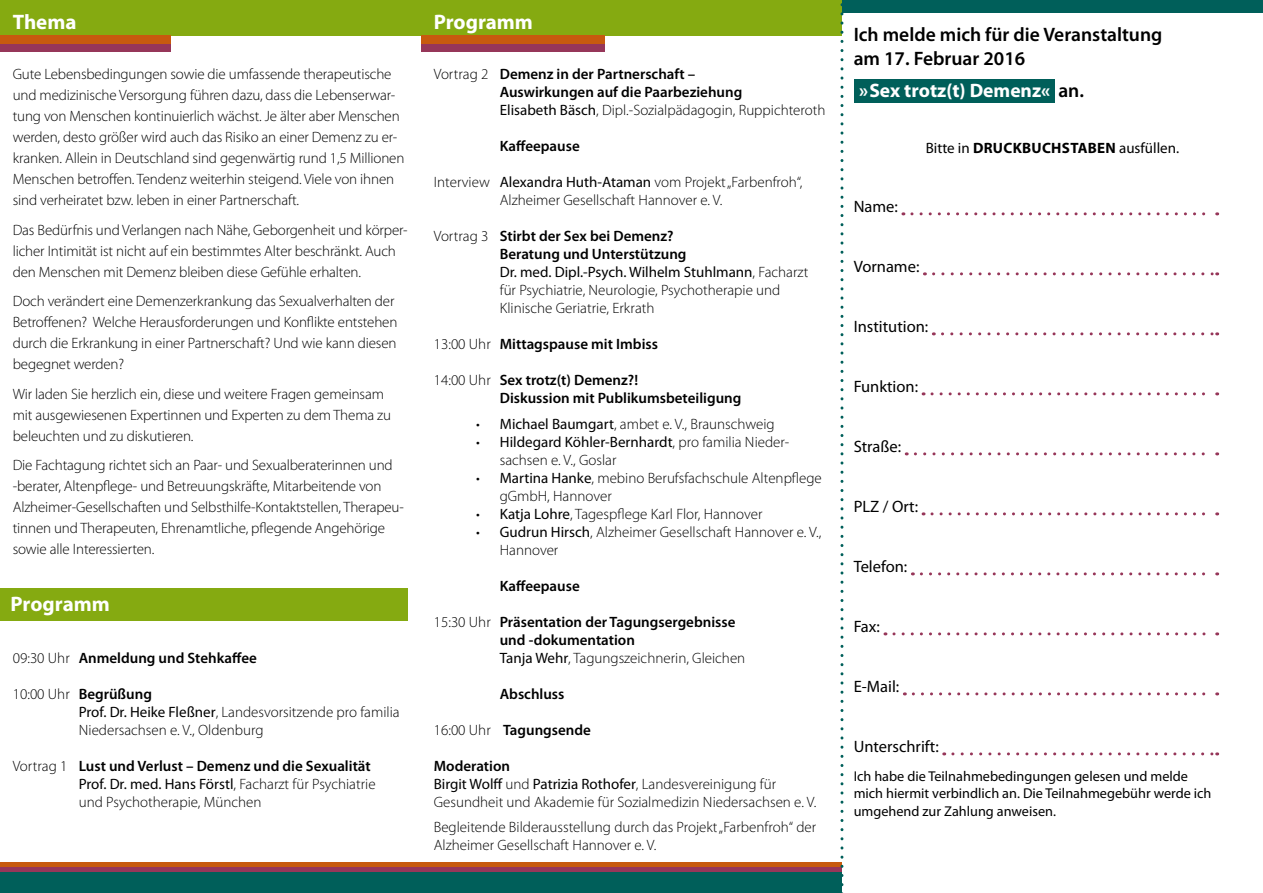
<style>
.page{position:relative;width:1263px;height:893px;background:#fff}
.page>*{position:absolute;margin:0;border:0;box-sizing:border-box;transform-origin:0 0}
.t1{font:700 21px "Myriad Pro";color:#fff}
.t2{font:600 19.5px/23.4px "Myriad Pro";color:#000}
.t3{font:700 19.5px "Myriad Pro";color:#fff}
.t4{font:16.5px "Myriad Pro";color:#000}
.t5{font:300 15px/21px "Myriad Pro";letter-spacing:-.01em;color:#000}
.t6{font:600 15px/18px "Myriad Pro";color:#000}
.t7{font:15px "Myriad Pro";color:#000}
.t8{font:14.25px/17.1px "Myriad Pro";color:#000}
.s1{font-weight:300}
.s2{font-weight:400}
.s3{font-weight:600}
.s4{font-weight:600;color:#000}
.s5{font-weight:700}
</style>
<div class="page">
<div style="left:0;top:0;width:842px;height:35px;background:#85aa11"></div>
<div style="left:0;top:866px;width:842px;height:27px;background:#005f5a"></div>
<div style="left:0;top:44px;width:170px;height:8px;background:#963659"></div>
<div style="left:0;top:35px;width:170px;height:9px;background:#c75a0e"></div>
<div style="left:421px;top:44px;width:183px;height:8px;background:#963659"></div>
<div style="left:421px;top:35px;width:183px;height:9px;background:#c75a0e"></div>
<div style="left:0;top:866px;width:842px;height:5px;background:#963659"></div>
<hr style="left:0;top:862px;width:842px;height:4px;background:#c75a0e">
<svg style="left:840px;top:3px;width:3px;height:890px"></svg>
<div style="left:854px;top:79px;width:200px;height:23px;background:#005f5a"></div>
<svg style="left:912px;top:212px;width:306px;height:3px"></svg>
<svg style="left:933px;top:272px;width:285px;height:3px"></svg>
<svg style="left:942px;top:332px;width:276px;height:3px"></svg>
<svg style="left:932px;top:392px;width:286px;height:3px"></svg>
<svg style="left:915px;top:452px;width:303px;height:3px"></svg>
<svg style="left:932px;top:512px;width:286px;height:3px"></svg>
<svg style="left:921px;top:572px;width:297px;height:3px"></svg>
<svg style="left:894px;top:632px;width:324px;height:3px"></svg>
<svg style="left:913px;top:692px;width:305px;height:3px"></svg>
<svg style="left:953px;top:752px;width:265px;height:3px"></svg>
<div style="left:842px;top:0;width:421px;height:13px;background:#005f5a"></div>
<div style="left:0;top:588px;width:408px;height:33px;background:#85aa11"></div>
<h1 class="t1" style="left:13px;top:8px;width:65px">Thema</h1>
<h1 class="t1" style="left:434px;top:8px;width:101px">Programm</h1>
<p class="t6" style="left:500px;top:65px;width:327px;text-indent:-66px"><span class="s1">Vortrag 2</span> Demenz in der Partnerschaft –<br>Auswirkungen auf die Paarbeziehung<br><span class="s2">Elisabeth Bäsch</span><span class="s1">, Dipl.-Sozialpädagogin, Ruppichteroth</span></p>
<p class="t6" style="left:500px;top:137px;width:81px">Kaffeepause</p>
<p class="t5" style="left:500px;top:173px;width:304px;line-height:18px;text-indent:-66px">Interview <span class="s2">Alexandra Huth-Ataman</span> vom Projekt „Farbenfroh“,<br>Alzheimer Gesellschaft Hannover e. V.</p>
<p class="t5" style="left:500px;top:227px;width:310px;line-height:18px;text-indent:-66px">Vortrag 3 <span class="s3">Stirbt der Sex bei Demenz?<br>Beratung und Unterstützung<br></span><span class="s2">Dr. med. Dipl.-Psych. Wilhelm Stuhlmann</span>, Facharzt für Psychiatrie, Neurologie, Psychotherapie und Klinische Geriatrie, Erkrath</p>
<p class="t6" style="left:434px;top:335px;width:226px"><span class="s1">13:00 Uhr</span> Mittagspause mit Imbiss</p>
<p class="t6" style="left:500px;top:371px;width:243px;text-indent:-66px"><span class="s1">14:00 Uhr</span> Sex trotz(t) Demenz?!<br>Diskussion mit Publikumsbeteiligung</p>
<p class="t5" style="left:476px;top:413px;width:300px">• <span class="s2">Michael Baumgart</span>, ambet e. V., Braunschweig</p>
<p class="t5" style="left:500px;top:433px;width:291px;line-height:18px;text-indent:-23px">• <span class="s2">Hildegard Köhler-Bernhardt</span>, pro familia Nieder&shy;sachsen e. V., Goslar</p>
<p class="t5" style="left:500px;top:469px;width:324px;line-height:18px;text-indent:-23px">• <span class="s2">Martina Hanke</span>, mebino Berufsfachschule Altenpflege gGmbH, Hannover</p>
<p class="t5" style="left:476px;top:503px;width:288px">• <span class="s2">Katja Lohre</span>, Tagespflege Karl Flor, Hannover</p>
<p class="t5" style="left:500px;top:523px;width:323px;line-height:18px;text-indent:-23px">• <span class="s2">Gudrun Hirsch</span>, Alzheimer Gesellschaft Hannover e. V.,<br>Hannover</p>
<p class="t6" style="left:500px;top:576px;width:81px">Kaffeepause</p>
<p class="t6" style="left:500px;top:612px;width:247px;text-indent:-66px"><span class="s1">15:30 Uhr</span> Präsentation der Tagungsergebnisse und -dokumentation<br><span class="s2">Tanja Wehr</span><span class="s1">, Tagungszeichnerin, Gleichen</span></p>
<p class="t6" style="left:500px;top:684px;width:66px">Abschluss</p>
<p class="t6" style="left:434px;top:720px;width:159px"><span class="s1">16:00 Uhr</span> Tagungsende</p>
<p class="t5" style="left:434px;top:757px;width:384px;line-height:18px"><span class="s3">Moderation<br></span><span class="s2">Birgit Wolff</span> und <span class="s2">Patrizia Rothofer</span>, Landesvereinigung für<br>Gesundheit und Akademie für Sozialmedizin Niedersachsen e. V.</p>
<p class="t5" style="left:434px;top:818px;width:384px;line-height:18px">Begleitende Bilderausstellung durch das Projekt „Farbenfroh“ der<br>Alzheimer Gesellschaft Hannover e. V.</p>
<p class="t5" style="left:13px;top:64px;width:393px">Gute Lebensbedingungen sowie die umfassende therapeutische und medizinische Versorgung führen dazu, dass die Lebenserwar&shy;tung von Menschen kontinuierlich wächst. Je älter aber Menschen werden, desto größer wird auch das Risiko an einer Demenz zu er&shy;kranken. Allein in Deutschland sind gegenwärtig rund 1,5 Millionen Menschen betroffen. Tendenz weiterhin steigend. Viele von ihnen sind verheiratet bzw. leben in einer Partnerschaft.</p>
<p class="t5" style="left:13px;top:219px;width:396px">Das Bedürfnis und Verlangen nach Nähe, Geborgenheit und körper&shy;licher Intimität ist nicht auf ein bestimmtes Alter beschränkt. Auch den Menschen mit Demenz bleiben diese Gefühle erhalten.</p>
<p class="t5" style="left:13px;top:291px;width:386px">Doch verändert eine Demenzerkrankung das Sexualverhalten der Betroffenen? Welche Herausforderungen und Konflikte entstehen durch die Erkrankung in einer Partnerschaft? Und wie kann diesen begegnet werden?</p>
<p class="t5" style="left:13px;top:383px;width:380px">Wir laden Sie herzlich ein, diese und weitere Fragen gemeinsam mit ausgewiesenen Expertinnen und Experten zu dem Thema zu beleuchten und zu diskutieren.</p>
<p class="t5" style="left:13px;top:455px;width:393px">Die Fachtagung richtet sich an Paar- und Sexualberaterinnen und -berater, Altenpflege- und Betreuungskräfte, Mitarbeitende von Alzheimer-Gesellschaften und Selbsthilfe-Kontaktstellen, Therapeu&shy;tinnen und Therapeuten, Ehrenamtliche, pflegende Angehörige sowie alle Interessierten.</p>
<h1 class="t1" style="left:11px;top:590px;width:101px">Programm</h1>
<p class="t6" style="left:13px;top:648px;width:246px"><span class="s1">09:30 Uhr</span> Anmeldung und Stehkaffee</p>
<p class="t5" style="left:79px;top:685px;width:322px;line-height:18px;text-indent:-66px">10:00 Uhr <span class="s3">Begrüßung<br></span><span class="s2">Prof. Dr. Heike Fleßner</span>, Landesvorsitzende pro familia<br>Niedersachsen e. V., Oldenburg</p>
<p class="t5" style="left:79px;top:757px;width:298px;line-height:18px;text-indent:-66px">Vortrag 1 <span class="s3">Lust und Verlust – Demenz und die Sexualität<br></span><span class="s2">Prof. Dr. med. Hans Förstl</span>, Facharzt für Psychiatrie und Psychotherapie, München</p>
<h2 class="t2" style="left:854px;top:22px;width:310px">Ich melde mich für die Veranstaltung am 17. Februar 2016</h2>
<h2 class="t3" style="left:859px;top:78px;width:226px">»Sex trotz(t) Demenz« <span class="s4">an.</span></h2>
<p class="t4" style="left:854px;top:197px;width:46px">Name:</p>
<p class="t7" style="left:926px;top:138px;width:255px">Bitte in <span class="s5">Druckbuchstaben</span> ausfüllen.</p>
<p class="t4" style="left:854px;top:257px;width:67px">Vorname:</p>
<p class="t4" style="left:854px;top:317px;width:76px">Institution:</p>
<p class="t4" style="left:854px;top:377px;width:66px">Funktion:</p>
<p class="t4" style="left:854px;top:437px;width:49px">Straße:</p>
<p class="t4" style="left:854px;top:497px;width:66px">PLZ / Ort:</p>
<p class="t4" style="left:854px;top:557px;width:55px">Telefon:</p>
<p class="t4" style="left:854px;top:617px;width:28px">Fax:</p>
<p class="t4" style="left:854px;top:677px;width:47px">E-Mail:</p>
<p class="t4" style="left:854px;top:737px;width:87px">Unterschrift:</p>
<p class="t8" style="left:854px;top:768px;width:359px">Ich habe die Teilnahmebedingungen gelesen und melde mich hiermit verbindlich an. Die Teilnahmegebühr werde ich umgehend zur Zahlung anweisen.</p>
</div>
